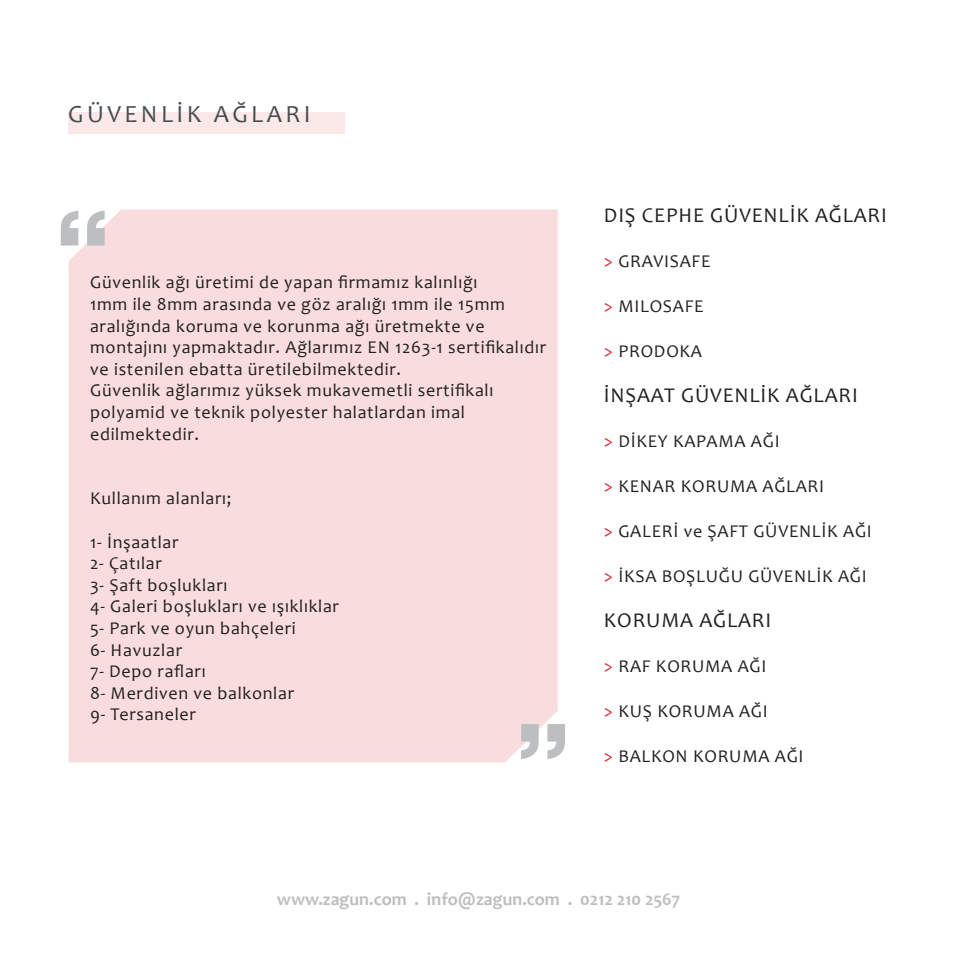
<style>
.page{position:relative;width:957px;height:957px;background:#fff}
.page>*{position:absolute;margin:0;border:0;box-sizing:border-box;transform-origin:0 0}
.t1{font:24.75px "Candara";letter-spacing:.14em;color:#464c53}
.t2{font:21px "Candara";letter-spacing:.04em;color:#231f20}
.t3{font:18px/21.6px "Candara";letter-spacing:.04em;color:#231f20}
.t4{font:700 18px "Candara";color:#bcbec0}
.s1{color:#da2229}
</style>
<div class="page">
<div style="left:69px;top:209px;width:489px;height:553px;background:#f9ddde"></div>
<svg style="left:61px;top:210px;width:44px;height:36px"></svg>
<svg style="left:521px;top:724px;width:44px;height:35px"></svg>
<div style="left:68px;top:112px;width:276px;height:22px;background:#fbe9e9"></div>
<h1 class="t1" style="left:68px;top:98px;width:244px">GÜVENLİK AĞLARI</h1>
<p class="t3" style="left:90px;top:271px;width:457px">Güvenlik ağı üretimi de yapan firmamız kalınlığı<br>1mm ile 8mm arasında ve göz aralığı 1mm ile 15mm aralığında koruma ve korunma ağı üretmekte ve montajını yapmaktadır. Ağlarımız EN 1263-1 sertifikalıdır ve istenilen ebatta üretilebilmektedir.<br>Güvenlik ağlarımız yüksek mukavemetli sertifikalı polyamid ve teknik polyester halatlardan imal edilmektedir.</p>
<p class="t3" style="left:90px;top:487px;width:143px">Kullanım alanları;</p>
<p class="t3" style="left:90px;top:531px;width:250px">1- İnşaatlar<br>2- Çatılar<br>3- Şaft boşlukları<br>4- Galeri boşlukları ve ışıklıklar<br>5- Park ve oyun bahçeleri<br>6- Havuzlar<br>7- Depo rafları<br>8- Merdiven ve balkonlar<br>9- Tersaneler</p>
<p class="t2" style="left:604px;top:202px;width:284px">DIŞ CEPHE GÜVENLİK AĞLARI</p>
<p class="t3" style="left:604px;top:250px;width:108px"><span class="s1">&gt;</span> GRAVISAFE</p>
<p class="t3" style="left:604px;top:295px;width:101px"><span class="s1">&gt;</span> MILOSAFE</p>
<p class="t3" style="left:604px;top:340px;width:100px"><span class="s1">&gt;</span> PRODOKA</p>
<p class="t2" style="left:604px;top:382px;width:255px">İNŞAAT GÜVENLİK AĞLARI</p>
<p class="t3" style="left:604px;top:430px;width:177px"><span class="s1">&gt;</span> DİKEY KAPAMA AĞI</p>
<p class="t3" style="left:604px;top:475px;width:222px"><span class="s1">&gt;</span> KENAR KORUMA AĞLARI</p>
<p class="t3" style="left:604px;top:520px;width:269px"><span class="s1">&gt;</span> GALERİ ve ŞAFT GÜVENLİK AĞI</p>
<p class="t3" style="left:604px;top:565px;width:264px"><span class="s1">&gt;</span> İKSA BOŞLUĞU GÜVENLİK AĞI</p>
<p class="t2" style="left:604px;top:607px;width:169px">KORUMA AĞLARI</p>
<p class="t3" style="left:604px;top:655px;width:164px"><span class="s1">&gt;</span> RAF KORUMA AĞI</p>
<p class="t3" style="left:604px;top:700px;width:165px"><span class="s1">&gt;</span> KUŞ KORUMA AĞI</p>
<p class="t3" style="left:604px;top:745px;width:201px"><span class="s1">&gt;</span> BALKON KORUMA AĞI</p>
<p class="t4" style="left:277px;top:887px;width:405px">www.zagun.com . info@zagun.com . 0212 210 2567</p>
</div>
